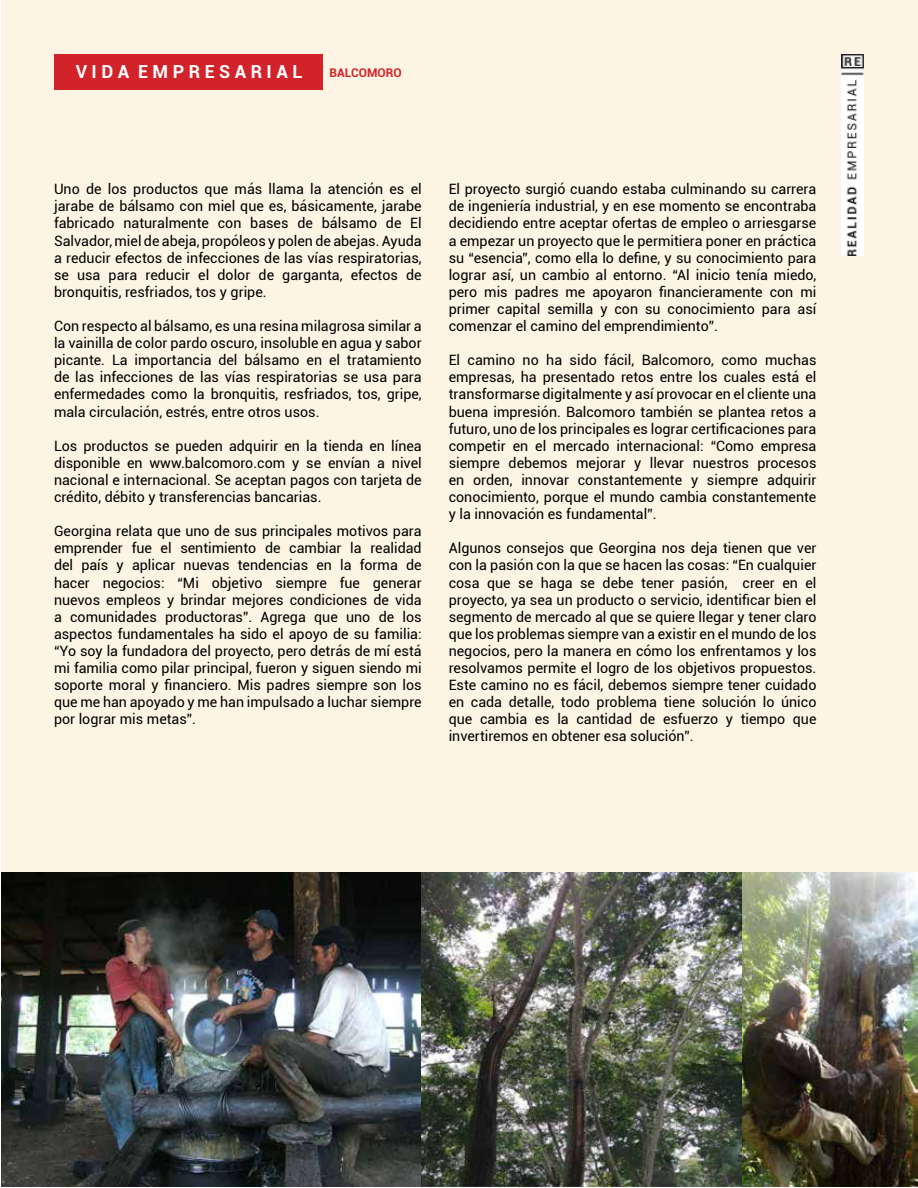
<style>
.page{position:relative;width:918px;height:1188px;background:#fff}
.page>*{position:absolute;margin:0;border:0;box-sizing:border-box;transform-origin:0 0}
.t1{font:700 18px "Roboto";color:#fff}
.t2{font:14.25px/17.1px "Roboto";color:#000;text-align:justify}
.t3{font:700 12px "Roboto";color:#d2232a}
</style>
<div class="page">
<div style="left:2px;top:0;width:916px;height:1186px;background:#fdf4e3"></div>
<div style="left:54px;top:54px;width:268px;height:36px;background:#d2232a"></div>
<img style="left:842px;top:54px;width:22px;height:202px">
<img style="left:420px;top:872px;width:498px;height:315px">
<img style="left:2px;top:872px;width:418px;height:315px">
<p class="t1" style="left:76px;top:59px;width:228px">V I D A E M P R E S A R I A L</p>
<p class="t3" style="left:329px;top:64px;width:74px">BALCOMORO</p>
<p class="t2" style="left:54px;top:180px;width:369px">Uno de los productos que más llama la atención es el jarabe de bálsamo con miel que es, básicamente, jarabe fabricado naturalmente con bases de bálsamo de El Salvador, miel de abeja, propóleos y polen de abejas. Ayuda a reducir efectos de infecciones de las vías respiratorias, se usa para reducir el dolor de garganta, efectos de bronquitis, resfriados, tos y gripe.</p>
<p class="t2" style="left:54px;top:317px;width:369px">Con respecto al bálsamo, es una resina milagrosa similar a la vainilla de color pardo oscuro, insoluble en agua y sabor picante. La importancia del bálsamo en el tratamiento de las infecciones de las vías respiratorias se usa para enfermedades como la bronquitis, resfriados, tos, gripe, mala circulación, estrés, entre otros usos.</p>
<p class="t2" style="left:54px;top:437px;width:369px">Los productos se pueden adquirir en la tienda en línea disponible en www.balcomoro.com y se envían a nivel nacional e internacional. Se aceptan pagos con tarjeta de crédito, débito y transferencias bancarias.</p>
<p class="t2" style="left:54px;top:522px;width:369px">Georgina relata que uno de sus principales motivos para emprender fue el sentimiento de cambiar la realidad del país y aplicar nuevas tendencias en la forma de hacer negocios: “Mi objetivo siempre fue generar nuevos empleos y brindar mejores condiciones de vida a comunidades productoras”. Agrega que uno de los aspectos fundamentales ha sido el apoyo de su familia: “Yo soy la fundadora del proyecto, pero detrás de mí está mi familia como pilar principal, fueron y siguen siendo mi soporte moral y financiero. Mis padres siempre son los que me han apoyado y me han impulsado a luchar siempre por lograr mis metas”.</p>
<p class="t2" style="left:449px;top:180px;width:369px">El proyecto surgió cuando estaba culminando su carrera de ingeniería industrial, y en ese momento se encontraba decidiendo entre aceptar ofertas de empleo o arriesgarse a empezar un proyecto que le permitiera poner en práctica su “esencia”, como ella lo define, y su conocimiento para lograr así, un cambio al entorno. “Al inicio tenía miedo, pero mis padres me apoyaron financieramente con mi primer capital semilla y con su conocimiento para así comenzar el camino del emprendimiento”.</p>
<p class="t2" style="left:449px;top:351px;width:369px">El camino no ha sido fácil, Balcomoro, como muchas empresas, ha presentado retos entre los cuales está el transformarse digitalmente y así provocar en el cliente una buena impresión. Balcomoro también se plantea retos a futuro, uno de los principales es lograr certificaciones para competir en el mercado internacional: “Como empresa siempre debemos mejorar y llevar nuestros procesos en orden, innovar constantemente y siempre adquirir conocimiento, porque el mundo cambia constantemente y la innovación es fundamental”.</p>
<p class="t2" style="left:449px;top:539px;width:369px">Algunos consejos que Georgina nos deja tienen que ver con la pasión con la que se hacen las cosas: “En cualquier cosa que se haga se debe tener pasión, creer en el proyecto, ya sea un producto o servicio, identificar bien el segmento de mercado al que se quiere llegar y tener claro que los problemas siempre van a existir en el mundo de los negocios, pero la manera en cómo los enfrentamos y los resolvamos permite el logro de los objetivos propuestos.<br>Este camino no es fácil, debemos siempre tener cuidado en cada detalle, todo problema tiene solución lo único que cambia es la cantidad de esfuerzo y tiempo que invertiremos en obtener esa solución”.</p>
</div>
